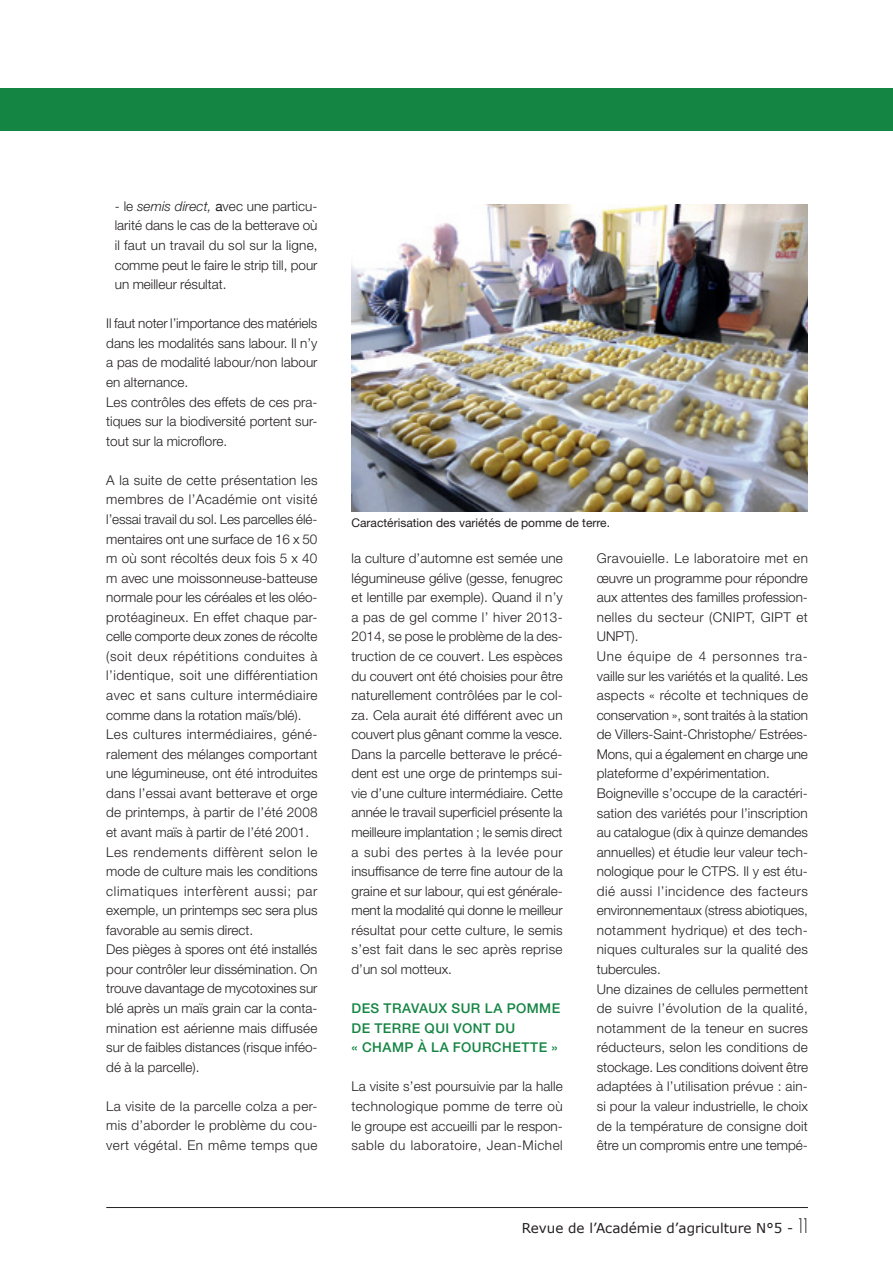
<style>
.page{position:relative;width:893px;height:1263px;background:#fff}
.page>*{position:absolute;margin:0;border:0;box-sizing:border-box;transform-origin:0 0}
.t1{font:300 13.5px/19.5px "Helvetica Neue";letter-spacing:.005em;color:#231f20;text-align:justify}
.t2{font:500 13.5px/19.5px "Helvetica Neue";letter-spacing:.03em;color:#148543}
.t3{font:13.5px "Verdana";color:#231f20}
.t4{font:12px "Helvetica Neue";color:#231f20}
.s1{font-style:italic}
.s2{font-weight:400}
.s3{font-family:"Capsuula";font-size:21px}
</style>
<div class="page">
<hr style="left:106px;top:1207px;width:702px;height:1px;background:#231f20">
<div style="left:0;top:88px;width:893px;height:42px;background:#148543"></div>
<img style="left:351px;top:204px;width:457px;height:307px">
<p class="t1" style="left:115px;top:196px;width:204px">- le <span class="s1">semis direct,</span> <span class="s2">a</span>vec une particu&shy;larité dans le cas de la betterave où il faut un travail du sol sur la ligne, comme peut le faire le strip till, pour un meilleur résultat.</p>
<p class="t1" style="left:106px;top:313px;width:213px;text-align:left">Il faut noter l’importance des matériels dans les modalités sans labour. Il n’y a pas de modalité labour/non labour en alternance.<br>Les contrôles des effets de ces pra&shy;tiques sur la biodiversité portent sur&shy;tout sur la microflore.</p>
<p class="t1" style="left:106px;top:470px;width:213px;text-align:left">A la suite de cette présentation les membres de l’Académie ont visité l’essai travail du sol. Les parcelles élé&shy;mentaires ont une surface de 16 x 50 m où sont récoltés deux fois 5 x 40 m avec une moissonneuse-batteuse normale pour les céréales et les oléo&shy;protéagineux. En effet chaque par&shy;celle comporte deux zones de récolte (soit deux répétitions conduites à l’identique, soit une différentiation avec et sans culture intermédiaire comme dans la rotation maïs/blé).<br>Les cultures intermédiaires, géné&shy;ralement des mélanges comportant une légumineuse, ont été introduites dans l’essai avant betterave et orge de printemps, à partir de l’été 2008 et avant maïs à partir de l’été 2001.<br>Les rendements diffèrent selon le mode de culture mais les conditions climatiques interfèrent aussi; par exemple, un printemps sec sera plus favorable au semis direct.<br>Des pièges à spores ont été installés pour contrôler leur dissémination. On trouve davantage de mycotoxines sur blé après un maïs grain car la conta&shy;mination est aérienne mais diffusée sur de faibles distances (risque inféo&shy;dé à la parcelle).</p>
<p class="t1" style="left:106px;top:1096px;width:213px">La visite de la parcelle colza a per&shy;mis d’aborder le problème du cou&shy;vert végétal. En même temps que</p>
<p class="t4" style="left:351px;top:516px;width:260px">Caractérisation des variétés de pomme de terre.</p>
<p class="t1" style="left:351px;top:548px;width:213px">la culture d’automne est semée une légumineuse gélive (gesse, fenugrec et lentille par exemple). Quand il n’y a pas de gel comme l’ hiver 2013- 2014, se pose le problème de la des&shy;truction de ce couvert. Les espèces du couvert ont été choisies pour être naturellement contrôlées par le col&shy;za. Cela aurait été différent avec un couvert plus gênant comme la vesce.<br>Dans la parcelle betterave le précé&shy;dent est une orge de printemps sui&shy;vie d’une culture intermédiaire. Cette année le travail superficiel présente la meilleure implantation ; le semis direct a subi des pertes à la levée pour insuffisance de terre fine autour de la graine et sur labour, qui est générale&shy;ment la modalité qui donne le meilleur résultat pour cette culture, le semis s’est fait dans le sec après reprise d’un sol motteux.</p>
<p class="t2" style="left:351px;top:998px;width:210px">DES TRAVAUX SUR LA POMME<br>DE TERRE QUI VONT DU<br>« CHAMP À LA FOURCHETTE »</p>
<p class="t1" style="left:351px;top:1076px;width:213px">La visite s’est poursuivie par la halle technologique pomme de terre où le groupe est accueilli par le respon&shy;sable du laboratoire, Jean-Michel</p>
<p class="t1" style="left:597px;top:548px;width:213px;text-align:left">Gravouielle. Le laboratoire met en œuvre un programme pour répondre aux attentes des familles profession&shy;nelles du secteur (CNIPT, GIPT et UNPT).<br>Une équipe de 4 personnes tra&shy;vaille sur les variétés et la qualité. Les aspects « récolte et techniques de conservation », sont traités à la station de Villers-Saint-Christophe/ Estrées-Mons, qui a également en charge une plateforme d’expérimentation.<br>Boigneville s’occupe de la caractéri&shy;sation des variétés pour l’inscription au catalogue (dix à quinze demandes annuelles) et étudie leur valeur tech&shy;nologique pour le CTPS. Il y est étu&shy;dié aussi l’incidence des facteurs environnementaux (stress abiotiques, notamment hydrique) et des tech&shy;niques culturales sur la qualité des tubercules.<br>Une dizaines de cellules permettent de suivre l’évolution de la qualité, notamment de la teneur en sucres réducteurs, selon les conditions de stockage. Les conditions doivent être adaptées à l’utilisation prévue : ain&shy;si pour la valeur industrielle, le choix de la température de consigne doit être un compromis entre une tempé-</p>
<p class="t3" style="left:522px;top:1219px;width:288px">Revue de l’Académie d’agriculture N°5 - <span class="s3">11</span></p>
</div>
